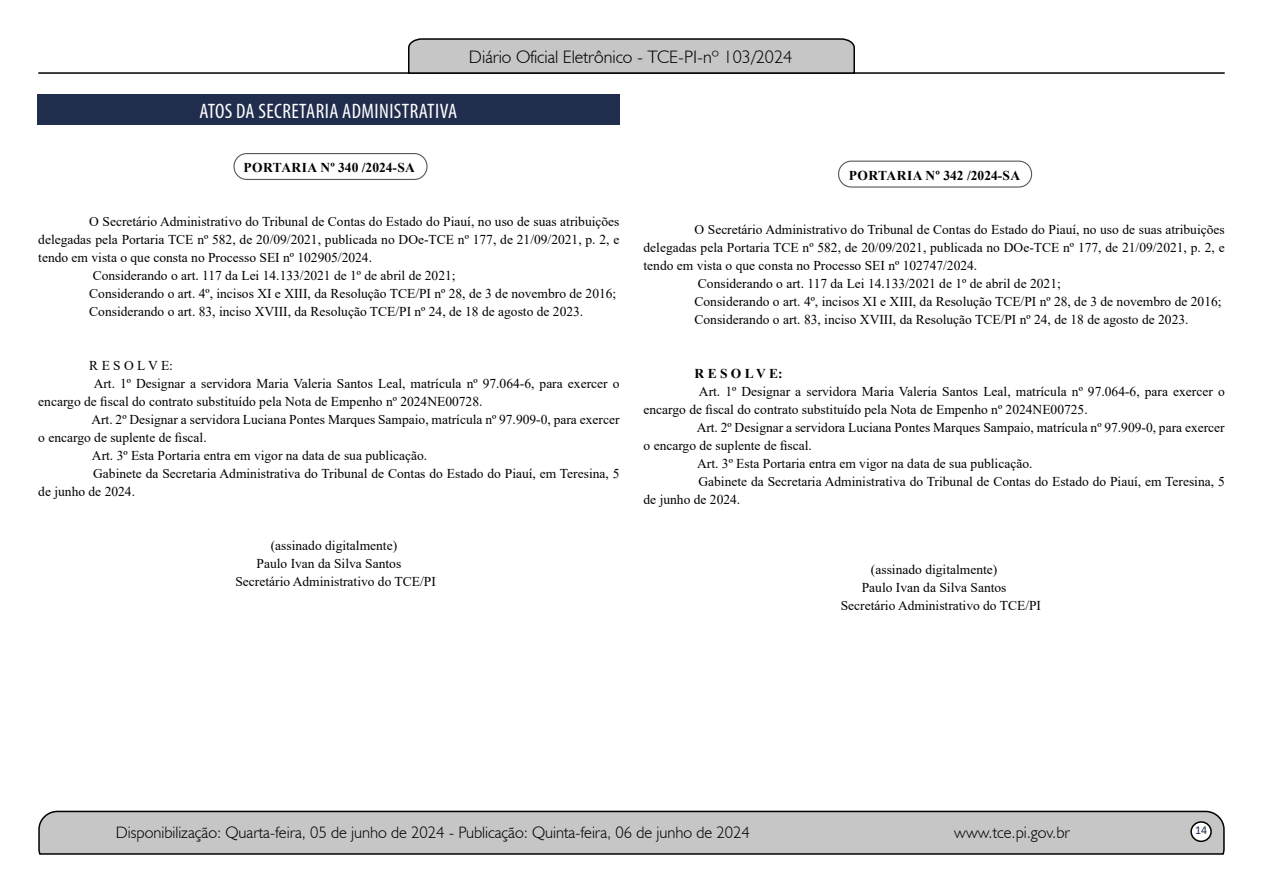
<style>
.page{position:relative;width:1263px;height:893px;background:#fff}
.page>*{position:absolute;margin:0;border:0;box-sizing:border-box;transform-origin:0 0}
.t1{font:condensed 21px "Myriad Pro";letter-spacing:.02em;color:#fff}
.t2{font:300 18px "Humanist 521 BT";color:#000}
.t3{font:300 16.5px "Humanist 521 BT";color:#000}
.t4{font:13.5px/18px "Times New Roman";color:#000}
.t5{font:700 13.5px "Times New Roman";letter-spacing:.01em;color:#000}
.t6{font:12px "Calibri";color:#212d4c}
</style>
<div class="page">
<svg style="left:38px;top:810px;width:1187px;height:45px;background:#b9b9b9"></svg>
<div style="left:1191px;top:822px;width:20px;height:19px;background:#fff;border-radius:50%"></div>
<div style="left:1190px;top:821px;width:22px;height:21px;border:2px solid #000;border-radius:50%"></div>
<hr style="left:38px;top:72px;width:1187px;height:2px;background:#000">
<svg style="left:407px;top:38px;width:449px;height:36px;background:#b4b4b4"></svg>
<div style="left:37px;top:94px;width:582px;height:31px;background:#212d4c"></div>
<div style="left:233px;top:153px;width:195px;height:27px;border:1px solid #575756;border-radius:13px"></div>
<div style="left:838px;top:161px;width:194px;height:27px;border:1px solid #575756;border-radius:13px"></div>
<h2 class="t2" style="left:469px;top:46px;width:325px">Diário Oficial Eletrônico - TCE-PI-nº 103/2024</h2>
<h1 class="t1" style="left:200px;top:98px;width:259px">ATOS DA SECRETARIA ADMINISTRATIVA</h1>
<p class="t5" style="left:243px;top:157px;width:173px">PORTARIA Nº 340 /2024-SA</p>
<p class="t5" style="left:849px;top:165px;width:173px">PORTARIA Nº 342 /2024-SA</p>
<p class="t4" style="left:89px;top:212px;width:532px">O Secretário Administrativo do Tribunal de Contas do Estado do Piauí, no uso de suas atribuições</p>
<p class="t4" style="left:38px;top:230px;width:583px">delegadas pela Portaria TCE nº 582, de 20/09/2021, publicada no DOe-TCE nº 177, de 21/09/2021, p. 2, e</p>
<p class="t4" style="left:38px;top:248px;width:335px">tendo em vista o que consta no Processo SEI nº 102905/2024.</p>
<p class="t4" style="left:93px;top:266px;width:364px">Considerando o art. 117 da Lei 14.133/2021 de 1º de abril de 2021;</p>
<p class="t4" style="left:89px;top:284px;width:529px">Considerando o art. 4º, incisos XI e XIII, da Resolução TCE/PI nº 28, de 3 de novembro de 2016;</p>
<p class="t4" style="left:89px;top:302px;width:495px">Considerando o art. 83, inciso XVIII, da Resolução TCE/PI nº 24, de 18 de agosto de 2023.</p>
<p class="t4" style="left:89px;top:356px;width:85px">R E S O L V E:</p>
<p class="t4" style="left:94px;top:374px;width:527px">Art. 1º Designar a servidora Maria Valeria Santos Leal, matrícula nº 97.064-6, para exercer o</p>
<p class="t4" style="left:38px;top:392px;width:446px">encargo de fiscal do contrato substituído pela Nota de Empenho nº 2024NE00728.</p>
<p class="t4" style="left:91px;top:410px;width:530px">Art. 2º Designar a servidora Luciana Pontes Marques Sampaio, matrícula nº 97.909-0, para exercer</p>
<p class="t4" style="left:38px;top:428px;width:170px">o encargo de suplente de fiscal.</p>
<p class="t4" style="left:92px;top:446px;width:337px">Art. 3º Esta Portaria entra em vigor na data de sua publicação.</p>
<p class="t4" style="left:93px;top:464px;width:528px">Gabinete da Secretaria Administrativa do Tribunal de Contas do Estado do Piauí, em Teresina, 5</p>
<p class="t4" style="left:38px;top:482px;width:98px">de junho de 2024.</p>
<p class="t4" style="left:271px;top:536px;width:128px">(assinado digitalmente)</p>
<p class="t4" style="left:257px;top:554px;width:146px">Paulo Ivan da Silva Santos</p>
<p class="t4" style="left:235px;top:572px;width:202px">Secretário Administrativo do TCE/PI</p>
<p class="t4" style="left:694px;top:220px;width:532px">O Secretário Administrativo do Tribunal de Contas do Estado do Piauí, no uso de suas atribuições</p>
<p class="t4" style="left:643px;top:238px;width:583px">delegadas pela Portaria TCE nº 582, de 20/09/2021, publicada no DOe-TCE nº 177, de 21/09/2021, p. 2, e</p>
<p class="t4" style="left:643px;top:256px;width:335px">tendo em vista o que consta no Processo SEI nº 102747/2024.</p>
<p class="t4" style="left:698px;top:274px;width:364px">Considerando o art. 117 da Lei 14.133/2021 de 1º de abril de 2021;</p>
<p class="t4" style="left:694px;top:292px;width:529px">Considerando o art. 4º, incisos XI e XIII, da Resolução TCE/PI nº 28, de 3 de novembro de 2016;</p>
<p class="t4" style="left:694px;top:310px;width:495px">Considerando o art. 83, inciso XVIII, da Resolução TCE/PI nº 24, de 18 de agosto de 2023.</p>
<p class="t5" style="left:694px;top:364px;width:90px">R E S O L V E:</p>
<p class="t4" style="left:643px;top:382px;width:583px;text-indent:55px">Art. 1º Designar a servidora Maria Valeria Santos Leal, matrícula nº 97.064-6, para exercer o encargo de fiscal do contrato substituído pela Nota de Empenho nº 2024NE00725.</p>
<p class="t4" style="left:697px;top:418px;width:530px">Art. 2º Designar a servidora Luciana Pontes Marques Sampaio, matrícula nº 97.909-0, para exercer</p>
<p class="t4" style="left:643px;top:436px;width:170px">o encargo de suplente de fiscal.</p>
<p class="t4" style="left:697px;top:454px;width:337px">Art. 3º Esta Portaria entra em vigor na data de sua publicação.</p>
<p class="t4" style="left:698px;top:472px;width:528px">Gabinete da Secretaria Administrativa do Tribunal de Contas do Estado do Piauí, em Teresina, 5</p>
<p class="t4" style="left:643px;top:490px;width:98px">de junho de 2024.</p>
<p class="t4" style="left:871px;top:560px;width:128px">(assinado digitalmente)</p>
<p class="t4" style="left:862px;top:578px;width:146px">Paulo Ivan da Silva Santos</p>
<p class="t4" style="left:841px;top:596px;width:202px">Secretário Administrativo do TCE/PI</p>
<p class="t3" style="left:116px;top:822px;width:635px">Disponibilização: Quarta-feira, 05 de junho de 2024 - Publicação: Quinta-feira, 06 de junho de 2024</p>
<p class="t3" style="left:954px;top:822px;width:117px">www.tce.pi.gov.br</p>
<p class="t6" style="left:1195px;top:821px;width:14px">14</p>
</div>
